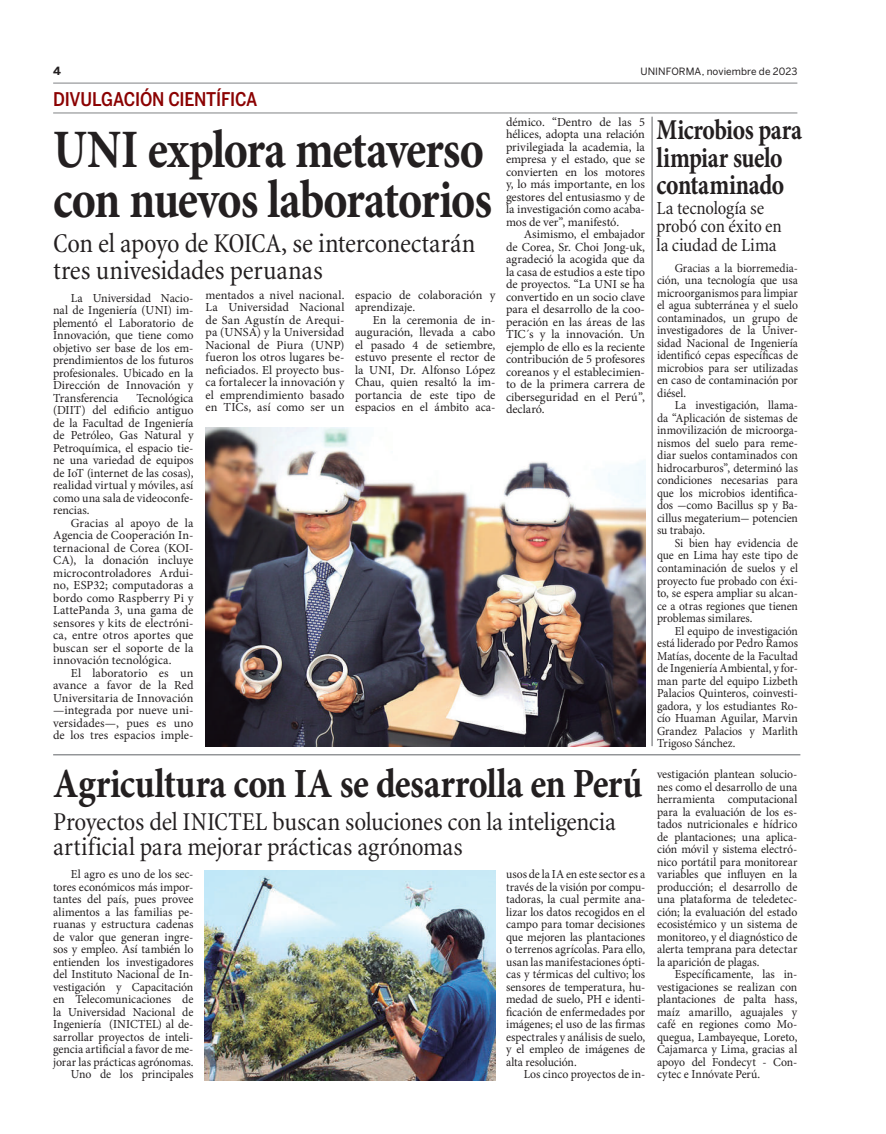
<style>
.page{position:relative;width:886px;height:1134px;background:#fff}
.page>*{position:absolute;margin:0;border:0;box-sizing:border-box;transform-origin:0 0}
.t1{font:700 54.12px/49.4px "Mignon";letter-spacing:-.025em;color:#231f20;scale:.85 1}
.t2{font:700 41.5px "Mignon";letter-spacing:-.01em;color:#231f20;scale:.87 1}
.t3{font:700 28.75px/27.5px "Mignon";letter-spacing:-.015em;color:#231f20;scale:.82 1}
.t4{font:condensed 27.5px/26.2px "Minion";letter-spacing:-.01em;color:#231f20}
.t5{font:condensed 26.12px/24.9px "Minion";letter-spacing:-.01em;color:#231f20}
.t6{font:condensed 18.75px/18.8px "Minion";letter-spacing:-.01em;color:#231f20}
.t7{font:500 condensed 18.75px "Benton Sans";letter-spacing:-.015em;color:#8b0202}
.t8{font:12.25px/12.5px "Mignon";color:#231f20;text-align:justify}
.t9{font:12.25px/12.5px "Mignon";color:#231f20;text-align:justify;scale:.96 1}
.t10{font:12.25px/12.5px "Mignon";color:#231f20;text-align:justify;scale:.95 1}
.t11{font:700 11.25px "Benton Sans";color:#231f20}
.t12{font:10px "Benton Sans";letter-spacing:.01em;color:#231f20}
</style>
<div class="page">
<hr style="left:53px;top:83px;width:744px;height:1px;background:#808285">
<hr style="left:53px;top:113px;width:744px;height:1px;background:#808285">
<img style="left:204px;top:870px;width:292px;height:210px">
<img style="left:206px;top:427px;width:439px;height:319px">
<hr style="left:53px;top:754px;width:747px;height:1px;background:#808285">
<hr style="left:651px;top:117px;width:2px;height:629px;background:#808285">
<p class="t11" style="left:53px;top:64px;width:9px">4</p>
<p class="t12" style="left:640px;top:66px;width:158px">UNINFORMA, noviembre de 2023</p>
<h3 class="t7" style="left:53px;top:88px;width:206px">DIVULGACIÓN CIENTÍFICA</h3>
<h1 class="t1" style="left:53px;top:125px;width:518px">UNI explora metaverso con nuevos laboratorios</h1>
<h3 class="t4" style="left:53px;top:231px;width:424px">Con el apoyo de KOICA, se interconectarán tres univesidades peruanas</h3>
<p class="t8" style="left:53px;top:291px;width:142px;text-indent:18px">La Universidad Nacio&shy;nal de Ingeniería (UNI) im&shy;plementó el Laboratorio de Innovación, que tiene como objetivo ser base de los em&shy;prendimientos de los futuros profesionales. Ubicado en la Dirección de Innovación y Transferencia</p>
<p class="t8" style="left:53px;top:391px;width:142px;text-indent:83px">Tecnológica (DIIT) del edificio antiguo de la Facultad de Ingeniería de Petróleo, Gas Natural y Petroquímica, el espacio tie&shy;ne una variedad de equipos de IoT (internet de las cosas), realidad virtual y móviles, así como una sala de videoconfe&shy;rencias.</p>
<p class="t8" style="left:53px;top:516px;width:142px;text-indent:18px">Gracias al apoyo de la Agencia de Cooperación In&shy;ternacional de Corea (KOI-CA), la donación incluye microcontroladores Ardui&shy;no, ESP32; computadoras a bordo como Raspberry Pi y LattePanda 3, una gama de sensores y kits de electróni&shy;ca, entre otros aportes que buscan ser el soporte de la innovación tecnológica.</p>
<p class="t8" style="left:53px;top:666px;width:142px;text-indent:18px">El laboratorio es un avance a favor de la Red Universitaria de Innovación —integrada por nueve uni&shy;versidades—, pues es uno de los tres espacios imple-</p>
<p class="t8" style="left:206px;top:289px;width:140px">mentados a nivel nacional.<br>La Universidad Nacional de San Agustín de Arequi&shy;pa (UNSA) y la Universidad Nacional de Piura (UNP) fueron los otros lugares be&shy;neficiados. El proyecto bus&shy;ca fortalecer la innovación y el emprendimiento basado en TICs, así como ser un</p>
<p class="t8" style="left:355px;top:289px;width:142px">espacio de colaboración y aprendizaje.</p>
<p class="t8" style="left:355px;top:314px;width:142px;text-indent:18px">En la ceremonia de in&shy;auguración, llevada a cabo el pasado 4 de setiembre, estuvo presente el rector de la UNI, Dr. Alfonso López Chau, quien resaltó la im&shy;portancia de este tipo de espacios en el ámbito aca-</p>
<p class="t8" style="left:506px;top:115px;width:140px">démico. “Dentro de las 5 hélices, adopta una relación privilegiada la academia, la empresa y el estado, que se convierten en los motores y, lo más importante, en los gestores del entusiasmo y de la investigación como acaba&shy;mos de ver”, manifestó.</p>
<p class="t8" style="left:506px;top:228px;width:140px;text-indent:18px">Asimismo, el embajador de Corea, Sr. Choi Jong-uk, agradeció la acogida que da la casa de estudios a este tipo de proyectos. “La UNI se ha convertido en un socio clave para el desarrollo de la coo&shy;peración en las áreas de las TIC´s y la innovación. Un ejemplo de ello es la reciente contribución de 5 profesores coreanos y el establecimien&shy;to de la primera carrera de ciberseguridad en el Perú”, declaró.</p>
<h2 class="t2" style="left:53px;top:755px;width:679px">Agricultura con IA se desarrolla en Perú</h2>
<h3 class="t5" style="left:53px;top:810px;width:564px">Proyectos del INICTEL buscan soluciones con la inteligencia artificial para mejorar prácticas agrónomas</h3>
<p class="t8" style="left:53px;top:868px;width:142px;text-align:right">El agro es uno de los sec&shy;tores económicos más impor&shy;tantes del país, pues provee alimentos a las familias pe&shy;ruanas y estructura cadenas de valor que generan ingre&shy;sos y empleo. Así también lo entienden los investigadores del Instituto Nacional de In&shy;vestigación y Capacitación en Telecomunicaciones de la Universidad Nacional de<br>Ingeniería (INICTEL) al de&shy;sarrollar proyectos de inteli&shy;gencia artificial a favor de me&shy;jorar las prácticas agrónomas.<br>Uno de los principales</p>
<p class="t9" style="left:506px;top:868px;width:146px">usos de la IA en este sector es a través de la visión por compu&shy;tadoras, la cual permite ana&shy;lizar los datos recogidos en el campo para tomar decisiones que mejoren las plantaciones o terrenos agrícolas. Para ello, usan las manifestaciones ópti&shy;cas y térmicas del cultivo; los sensores de temperatura, hu&shy;medad de suelo, PH e identi&shy;ficación de enfermedades por imágenes; el uso de las firmas espectrales y análisis de suelo, y el empleo de imágenes de alta resolución.</p>
<p class="t9" style="left:524px;top:1068px;width:128px">Los cinco proyectos de in-</p>
<h3 class="t3" style="left:657px;top:116px;width:179px">Microbios para limpiar suelo contaminado</h3>
<h3 class="t6" style="left:656px;top:199px;width:127px">La tecnología se probó con éxito en la ciudad de Lima</h3>
<p class="t10" style="left:657px;top:262px;width:150px;text-indent:18px">Gracias a la biorremedia&shy;ción, una tecnología que usa microorganismos para limpiar el agua subterránea y el suelo contaminados, un grupo de investigadores de la Univer&shy;sidad Nacional de Ingeniería identificó cepas específicas de microbios para ser utilizadas en caso de contaminación por diésel.</p>
<p class="t10" style="left:657px;top:399px;width:150px;text-indent:18px">La investigación, llama&shy;da “Aplicación de sistemas de inmovilización de microorga&shy;nismos del suelo para reme&shy;diar suelos contaminados con hidrocarburos”, determinó las condiciones necesarias para que los microbios identifica&shy;dos -como Bacillus sp y Ba&shy;cillus megaterium- potencien su trabajo.</p>
<p class="t10" style="left:657px;top:537px;width:150px;text-indent:18px">Si bien hay evidencia de que en Lima hay este tipo de contaminación de suelos y el proyecto fue probado con éxi&shy;to, se espera ampliar su alcan&shy;ce a otras regiones que tienen problemas similares.</p>
<p class="t10" style="left:657px;top:624px;width:150px;text-indent:18px">El equipo de investigación está liderado por Pedro Ramos Matías, docente de la Facultad de Ingeniería Ambiental, y for&shy;man parte del equipo Lizbeth Palacios Quinteros, coinvesti&shy;gadora, y los estudiantes Ro&shy;cío Huaman Aguilar, Marvin Grandez Palacios y Marlith Trigoso Sánchez.</p>
<p class="t9" style="left:657px;top:768px;width:148px">vestigación plantean solucio&shy;nes como el desarrollo de una herramienta computacional para la evaluación de los es&shy;tados nutricionales e hídrico de plantaciones; una aplica&shy;ción móvil y sistema electró&shy;nico portátil para monitorear variables que influyen en la producción; el desarrollo de una plataforma de teledetec&shy;ción; la evaluación del estado ecosistémico y un sistema de monitoreo, y el diagnóstico de alerta temprana para detectar la aparición de plagas.</p>
<p class="t9" style="left:657px;top:968px;width:148px;text-indent:18px">Específicamente, las in&shy;vestigaciones se realizan con plantaciones de palta hass, maíz amarillo, aguajales y café en regiones como Mo&shy;quegua, Lambayeque, Loreto, Cajamarca y Lima, gracias al apoyo del Fondecyt - Con&shy;cytec e Innóvate Perú.</p>
</div>
